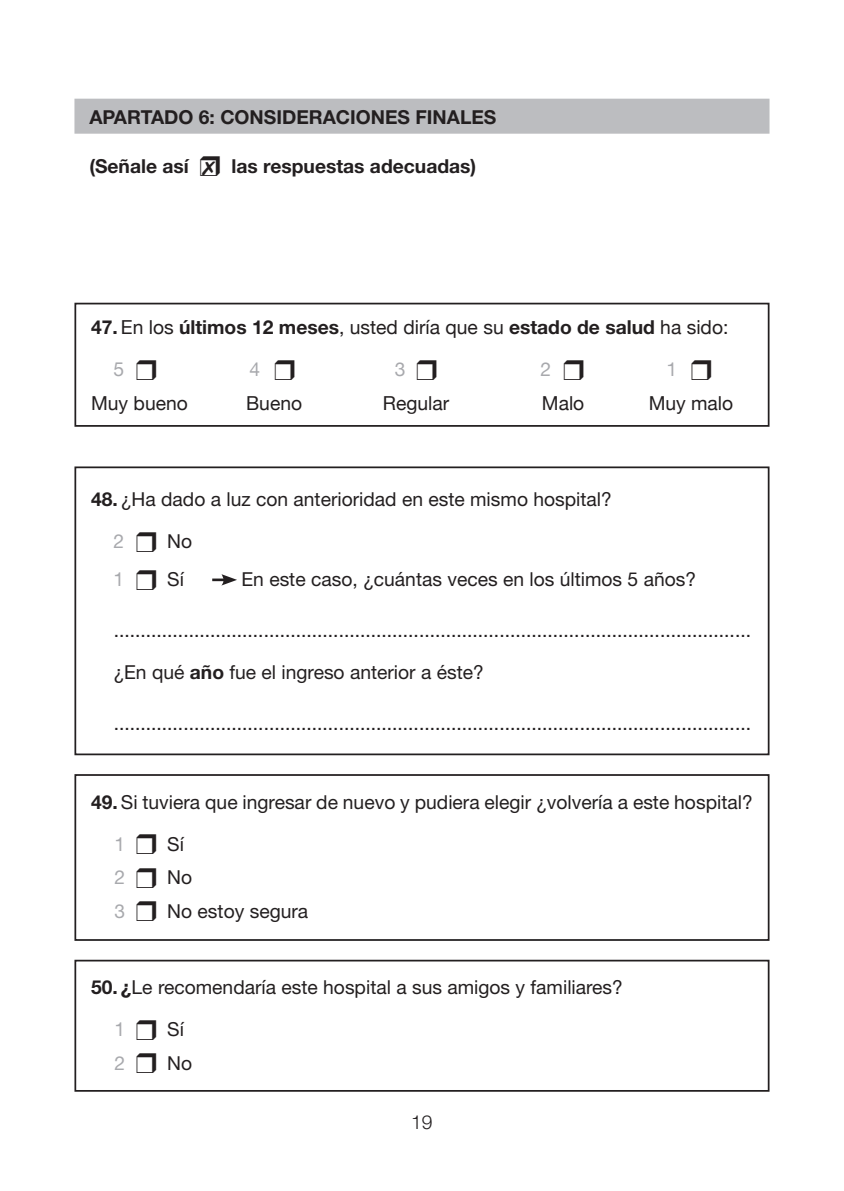
<style>
.page{position:relative;width:844px;height:1191px;background:#fff}
.page>*{position:absolute;margin:0;border:0;box-sizing:border-box;transform-origin:0 0}
.t1{font:19.25px/42px "Helvetica Neue";color:#231f20}
.t2{font:700 19.25px/42px "Helvetica Neue";color:#231f20}
.t3{font:19.25px "Helvetica Neue";color:#231f20}
.t4{font:19.25px "Helvetica Neue";color:#a8a9ad}
.t5{font:19.25px "Helvetica Neue";color:#a8a9ad}
.t6{font:300 19.25px "Helvetica Neue";color:#231f20}
.s1{font-weight:400}
.s2{font-weight:400;color:#a8a9ad}
.s3{font-weight:700}
.s4{color:#a8a9ad}
</style>
<div class="page">
<div style="left:74px;top:99px;width:695px;height:35px;background:#bcbdc0"></div>
<div style="left:74px;top:466px;width:695px;height:289px;border:2px solid #231f20"></div>
<div style="left:74px;top:774px;width:695px;height:167px;border:2px solid #231f20"></div>
<div style="left:74px;top:959px;width:695px;height:132px;border:2px solid #231f20"></div>
<div style="left:74px;top:303px;width:695px;height:124px;border:2px solid #231f20"></div>
<hr style="left:212px;top:578px;width:14px;height:3px;background:#231f20">
<svg style="left:221px;top:574px;width:16px;height:11px"></svg>
<p class="t2" style="left:89px;top:95px;width:408px">APARTADO 6: CONSIDERACIONES FINALES</p>
<p class="t2" style="left:89px;top:144px;width:101px">(Señale así</p>
<p class="t2" style="left:231px;top:144px;width:246px">las respuestas adecuadas)</p>
<p class="t2" style="left:113px;top:306px;width:616px;text-indent:-22px">47. <span class="s1">En los</span> últimos 12 meses<span class="s1">, usted diría que su</span> estado de salud <span class="s1">ha sido:<br></span><span class="s2">5</span></p>
<p class="t5" style="left:249px;top:358px;width:12px">4</p>
<p class="t5" style="left:395px;top:358px;width:12px">3</p>
<p class="t5" style="left:540px;top:358px;width:12px">2</p>
<p class="t5" style="left:666px;top:358px;width:12px">1</p>
<p class="t3" style="left:91px;top:391px;width:98px">Muy bueno</p>
<p class="t3" style="left:246px;top:391px;width:57px">Bueno</p>
<p class="t3" style="left:383px;top:391px;width:68px">Regular</p>
<p class="t3" style="left:541px;top:391px;width:44px">Malo</p>
<p class="t3" style="left:648px;top:391px;width:86px">Muy malo</p>
<p class="t1" style="left:113px;top:478px;width:500px;text-indent:-22px"><span class="s3">48.</span> ¿Ha dado a luz con anterioridad en este mismo hospital?<br><span class="s4">2</span></p>
<p class="t1" style="left:167px;top:520px;width:26px">No</p>
<p class="t4" style="left:113px;top:568px;width:12px">1</p>
<p class="t1" style="left:167px;top:558px;width:18px">Sí</p>
<p class="t1" style="left:241px;top:558px;width:456px">En este caso, ¿cuántas veces en los últimos 5 años?</p>
<p class="t1" style="left:113px;top:609px;width:639px;line-height:41.3px">....................................................................................................................... ¿En qué <span class="s3">año</span> fue el ingreso anterior a éste?</p>
<p class="t1" style="left:114px;top:701px;width:638px">.......................................................................................................................</p>
<p class="t1" style="left:114px;top:780px;width:639px;text-indent:-23px"><span class="s3">49.</span> Si tuviera que ingresar de nuevo y pudiera elegir ¿volvería a este hospital?<br><span class="s4">1</span></p>
<p class="t1" style="left:167px;top:822px;width:18px">Sí</p>
<p class="t4" style="left:114px;top:866px;width:12px">2</p>
<p class="t1" style="left:167px;top:856px;width:26px">No</p>
<p class="t4" style="left:114px;top:899px;width:12px">3</p>
<p class="t1" style="left:167px;top:889px;width:142px">No estoy segura</p>
<p class="t1" style="left:114px;top:966px;width:510px;text-indent:-23px"><span class="s3">50. ¿</span>Le recomendaría este hospital a sus amigos y familiares?<br><span class="s4">1</span></p>
<p class="t1" style="left:167px;top:1008px;width:18px">Sí</p>
<p class="t4" style="left:114px;top:1051px;width:12px">2</p>
<p class="t1" style="left:167px;top:1041px;width:26px">No</p>
<p class="t6" style="left:411px;top:1110px;width:23px">19</p>
</div>
